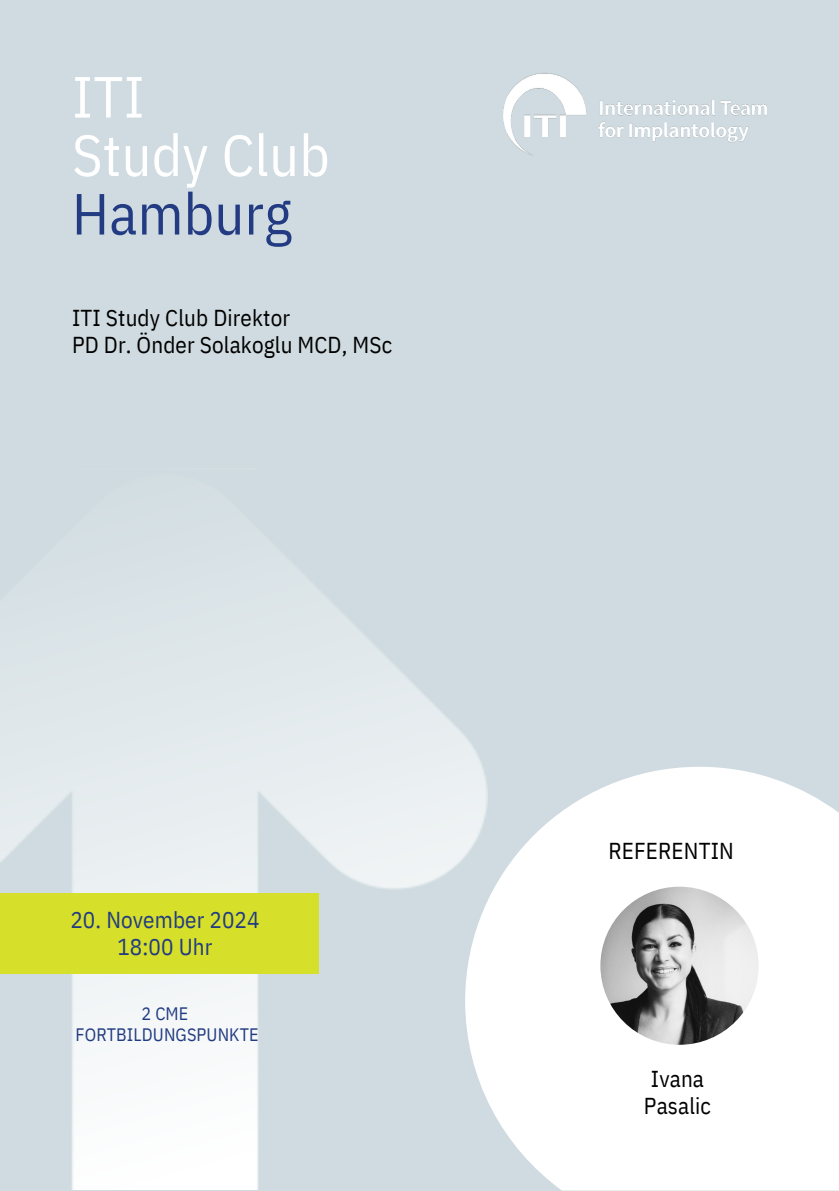
<style>
.page{position:relative;width:839px;height:1191px;background:#fff}
.page>*{position:absolute;margin:0;border:0;box-sizing:border-box;transform-origin:0 0}
.t1{font:58px/58.4px "IBM Plex Sans Cond";letter-spacing:.005em;color:#fff}
.t2{font:23px/27px "IBM Plex Sans Cond";letter-spacing:.005em;color:#000}
.t3{font:23px/27px "IBM Plex Sans Cond";letter-spacing:.005em;color:#223b82;text-align:center}
.t4{font:18px/21px "IBM Plex Sans Cond";letter-spacing:.005em;color:#223b82;text-align:center}
.s1{color:#223b82}
</style>
<div class="page">
<div style="left:0;top:0;width:838px;height:1191px;background:#cfdbe0"></div>
<img style="left:0;top:555px;width:482px;height:635px">
<div style="left:0;top:894px;width:319px;height:80px;background:#d6df2a"></div>
<svg style="left:465px;top:767px;width:373px;height:424px;background:#f8f9fa"></svg>
<div style="left:639px;top:829px;width:100px;height:100px;background:#fff;border-radius:50%"></div>
<div style="left:639px;top:998px;width:100px;height:99px;background:#fff;border-radius:50%"></div>
<img style="left:503px;top:73px;width:264px;height:83px">
<img style="left:600px;top:887px;width:158px;height:158px;border-radius:50%">
<p class="t1" style="left:72px;top:67px;width:259px">ITI<br>Study Club<br><span class="s1">Hamburg</span></p>
<p class="t2" style="left:72px;top:304px;width:321px">ITI Study Club Direktor<br>PD Dr. Önder Solakoglu MCD, MSc</p>
<h3 class="t3" style="left:70px;top:906px;width:191px">20. November 2024<br>18:00 Uhr</h3>
<h3 class="t4" style="left:76px;top:1002px;width:184px">2 CME<br>FORTBILDUNGSPUNKTE</h3>
<h2 class="t2" style="left:608px;top:837px;width:127px">REFERENTIN</h2>
<p class="t2" style="left:644px;top:1065px;width:69px;text-align:center">Ivana<br>Pasalic</p>
</div>
